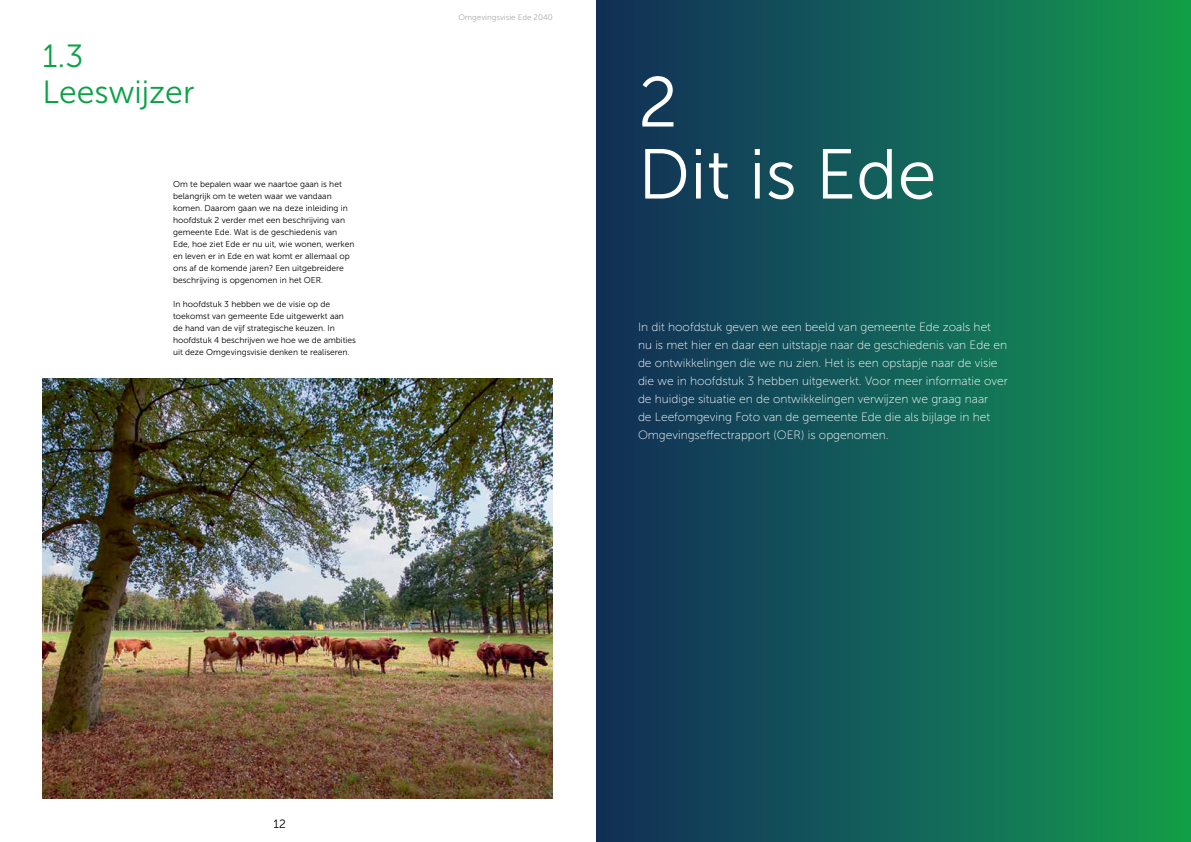
<style>
.page{position:relative;width:1191px;height:842px;background:#fff}
.page>*{position:absolute;margin:0;border:0;box-sizing:border-box;transform-origin:0 0}
.t1{font:70.5px "Museo Sans 300";color:#fff}
.t2{font:32px/36px "Museo Sans 300";color:#0aa245}
.Intro{font:12px/18px "Museo Sans 100";color:#fff}
.t3{font:12px "Museo Sans 300";color:#000}
.alinea{font:8.5px/12px "Museo Sans 300";color:#000}
.t4{font:8px "Museo Sans 300";color:#a7aaae}
</style>
<div class="page">
<div style="left:596px;top:0;width:595px;height:842px;background:linear-gradient(to right,#122b5c,#149b4f)"></div>
<img style="left:43px;top:379px;width:510px;height:419px">
<p class="t4" style="left:458px;top:13px;width:96px">Omgevingsvisie Ede 2040</p>
<h2 class="t2" style="left:43px;top:38px;width:153px">1.3<br>Leeswijzer</h2>
<h1 class="t1" style="left:638px;top:64px;width:41px">2</h1>
<h1 class="t1" style="left:638px;top:136px;width:300px">Dit is Ede</h1>
<p class="alinea" style="left:173px;top:178px;width:183px">Om te bepalen waar we naartoe gaan is het belangrijk om te weten waar we vandaan komen. Daarom gaan we na deze inleiding in hoofdstuk 2 verder met een beschrijving van gemeente Ede. Wat is de geschiedenis van Ede, hoe ziet Ede er nu uit, wie wonen, werken en leven er in Ede en wat komt er allemaal op ons af de komende jaren? Een uitgebreidere beschrijving is opgenomen in het OER.</p>
<p class="alinea" style="left:173px;top:298px;width:158px">In hoofdstuk 3 hebben we de visie op de</p>
<p class="alinea" style="left:173px;top:310px;width:184px">toekomst van gemeente Ede uitgewerkt aan<br>de hand van de vijf strategische keuzen. In hoofdstuk 4 beschrijven we hoe we de ambities uit deze Omgevingsvisie denken te realiseren.</p>
<p class="Intro" style="left:638px;top:318px;width:354px">In dit hoofdstuk geven we een beeld van gemeente Ede zoals het</p>
<p class="Intro" style="left:638px;top:336px;width:371px">nu is met hier en daar een uitstapje naar de geschiedenis van Ede en de ontwikkelingen die we nu zien. Het is een opstapje naar de visie die we in hoofdstuk 3 hebben uitgewerkt. Voor meer informatie over de huidige situatie en de ontwikkelingen verwijzen we graag naar<br>de Leefomgeving Foto van de gemeente Ede die als bijlage in het Omgevingseffectrapport (OER) is opgenomen.</p>
<h3 class="t3" style="left:273px;top:818px;width:14px">12</h3>
</div>
